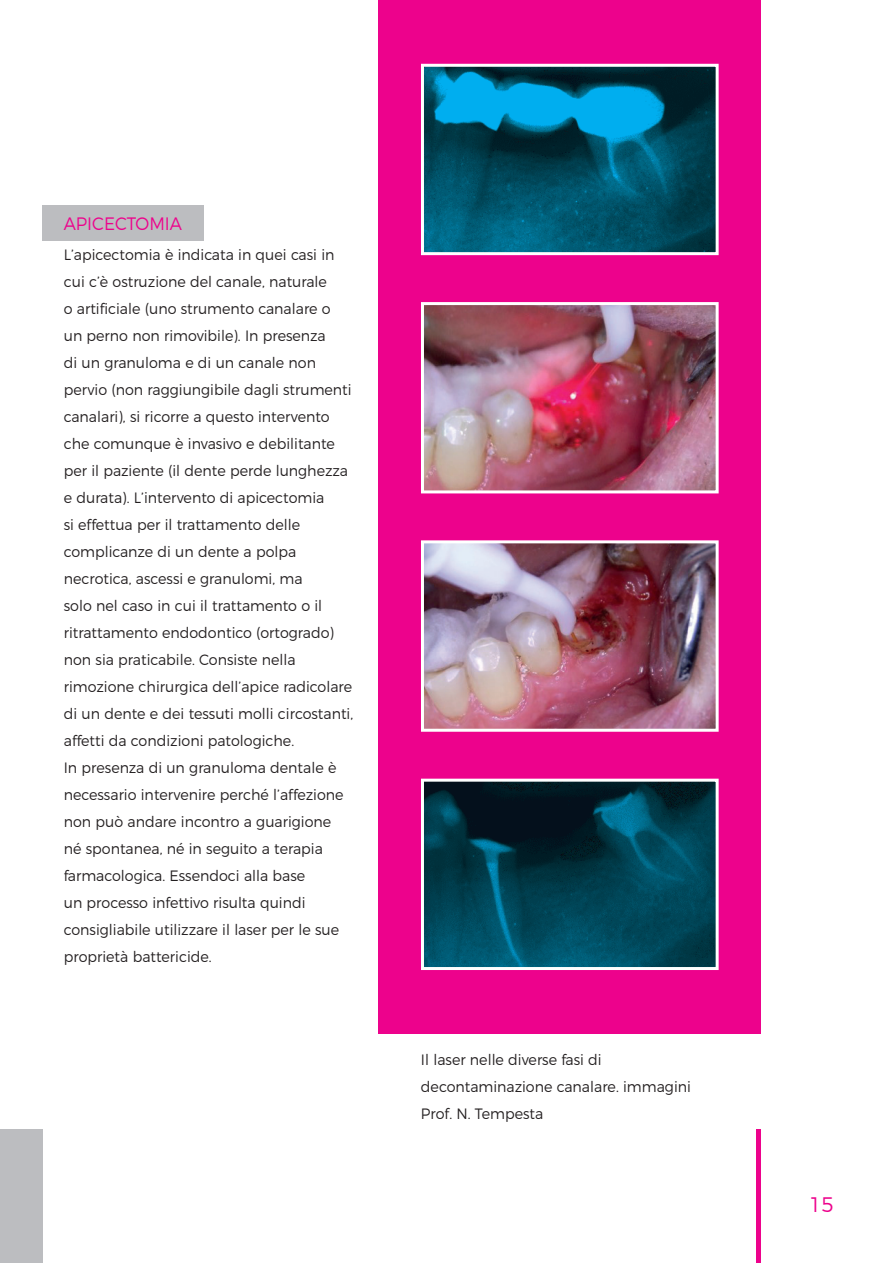
<style>
.page{position:relative;width:893px;height:1263px;background:#fff}
.page>*{position:absolute;margin:0;border:0;box-sizing:border-box;transform-origin:0 0}
.t1{font:300 21px "Montserrat";color:#ed028c;scale:.95 1}
.t2{font:300 18px "Montserrat";color:#ed028c;scale:.94 1}
.t3{font:300 15px/27px "Montserrat";color:#231f20;scale:.95 1}
</style>
<div class="page">
<div style="left:0;top:1130px;width:43px;height:133px;background:#bcbdc0"></div>
<div style="left:756px;top:1130px;width:5px;height:133px;background:#ed028c"></div>
<div style="left:378px;top:0;width:383px;height:1034px;background:#ed028c"></div>
<img style="left:425px;top:68px;width:290px;height:183px">
<div style="left:421px;top:64px;width:298px;height:191px;border:3px solid #fff"></div>
<img style="left:425px;top:306px;width:290px;height:183px">
<div style="left:421px;top:302px;width:298px;height:191px;border:3px solid #fff"></div>
<img style="left:425px;top:544px;width:290px;height:184px">
<div style="left:421px;top:540px;width:298px;height:192px;border:3px solid #fff"></div>
<img style="left:425px;top:783px;width:290px;height:183px">
<div style="left:421px;top:779px;width:298px;height:191px;border:3px solid #fff"></div>
<div style="left:43px;top:206px;width:161px;height:35px;background:#bcbdc0"></div>
<p class="t2" style="left:64px;top:210px;width:127px">APICECTOMIA</p>
<p class="t3" style="left:64px;top:240px;width:306px">L’apicectomia è indicata in quei casi in cui c’è ostruzione del canale, naturale<br>o artificiale (uno strumento canalare o<br>un perno non rimovibile). In presenza<br>di un granuloma e di un canale non pervio (non raggiungibile dagli strumenti canalari), si ricorre a questo intervento che comunque è invasivo e debilitante per il paziente (il dente perde lunghezza e durata). L’intervento di apicectomia<br>si effettua per il trattamento delle complicanze di un dente a polpa necrotica, ascessi e granulomi, ma<br>solo nel caso in cui il trattamento o il ritrattamento endodontico (ortogrado) non sia praticabile. Consiste nella rimozione chirurgica dell’apice radicolare di un dente e dei tessuti molli circostanti, affetti da condizioni patologiche.<br>In presenza di un granuloma dentale è necessario intervenire perché l’affezione non può andare incontro a guarigione<br>né spontanea, né in seguito a terapia farmacologica. Essendoci alla base<br>un processo infettivo risulta quindi consigliabile utilizzare il laser per le sue proprietà battericide.</p>
<p class="t3" style="left:421px;top:1044px;width:286px">Il laser nelle diverse fasi di decontaminazione canalare. immagini<br>Prof. N. Tempesta</p>
<h1 class="t1" style="left:809px;top:1188px;width:27px">15</h1>
</div>
